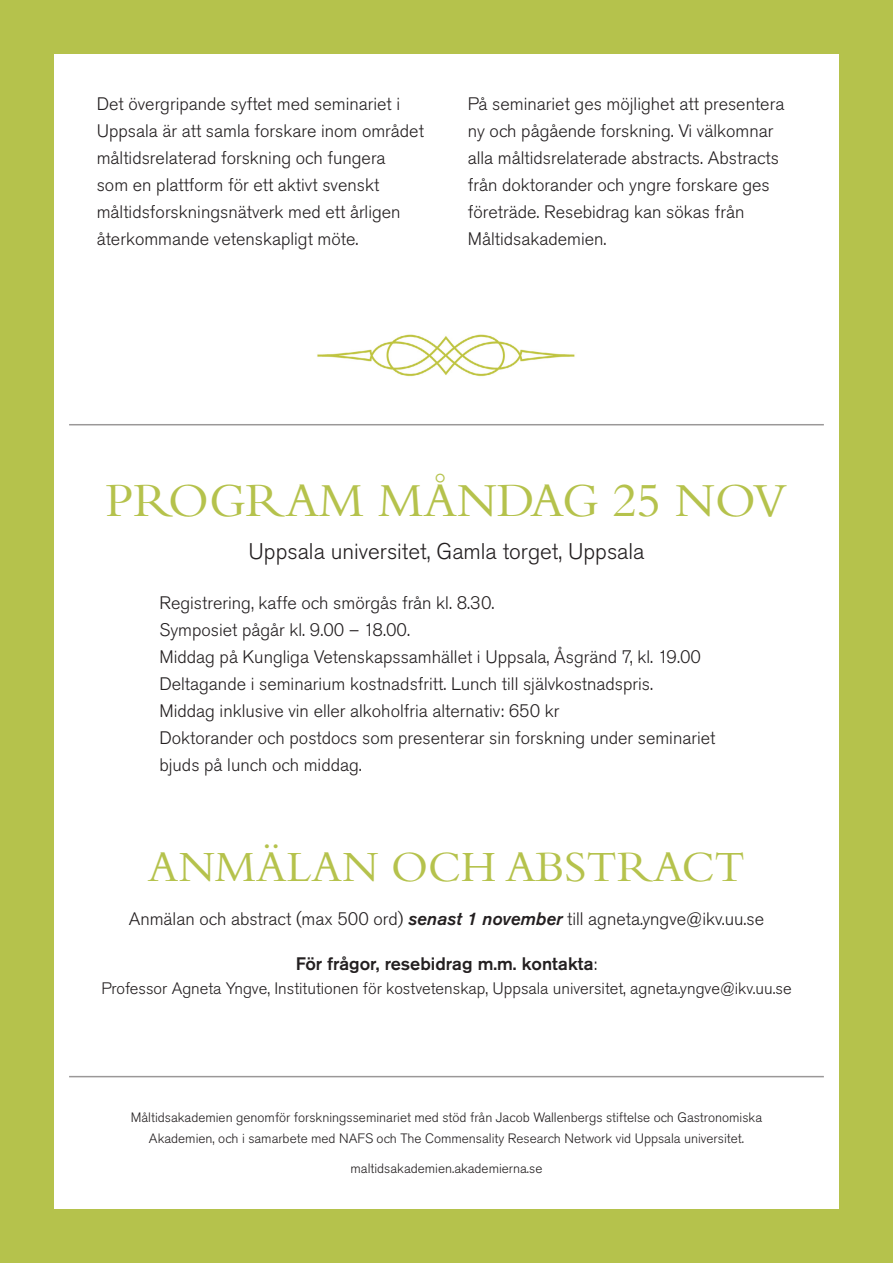
<style>
.page{position:relative;width:893px;height:1263px;background:#b5c24c}
.page>*{position:absolute;margin:0;border:0;box-sizing:border-box;transform-origin:0 0}
.Heading_2{font:49.5px "Bembo Std";color:#b5c24c}
.Heading_2-2{font:45px "Bembo Std";color:#b5c24c}
.Heading_2-3{font:300 22.5px "Akzidenz Grotesk Std";color:#231f20}
.Heading_2-4{font:300 18px/27px "Akzidenz Grotesk Std";color:#231f20}
.Heading_2-5{font:500 18px "Akzidenz Grotesk Std";color:#231f20}
.Heading_2-6{font:300 16.5px "Akzidenz Grotesk Std";color:#231f20}
.Heading_2-7{font:300 13.5px/21px "Akzidenz Grotesk Std";color:#231f20;text-align:center}
.s1{font-weight:500;font-style:italic}
.s2{font-weight:300}
</style>
<div class="page">
<div style="left:54px;top:54px;width:785px;height:1155px;background:#fff"></div>
<img style="left:317px;top:334px;width:258px;height:43px">
<hr style="left:69px;top:424px;width:755px;height:1px;background:#231f20">
<hr style="left:69px;top:1076px;width:755px;height:1px;background:#231f20">
<p class="Heading_2-4" style="left:97px;top:91px;width:329px">Det övergripande syftet med seminariet i Uppsala är att samla forskare inom området måltidsrelaterad forskning och fungera<br>som en plattform för ett aktivt svenskt måltidsforskningsnätverk med ett årligen återkommande vetenskapligt möte.</p>
<p class="Heading_2-4" style="left:468px;top:91px;width:318px">På seminariet ges möjlighet att presentera ny och pågående forskning. Vi välkomnar alla måltidsrelaterade abstracts. Abstracts från doktorander och yngre forskare ges företräde. Resebidrag kan sökas från Måltidsakademien.</p>
<p class="Heading_2" style="left:106px;top:472px;width:683px">PROGRAM MÅNDAG 25 NOV</p>
<p class="Heading_2-3" style="left:248px;top:539px;width:397px">Uppsala universitet, Gamla torget, Uppsala</p>
<p class="Heading_2-4" style="left:159px;top:589px;width:337px">Registrering, kaffe och smörgås från kl. 8.30.</p>
<p class="Heading_2-4" style="left:159px;top:616px;width:252px">Symposiet pågår kl. 9.00 – 18.00.</p>
<p class="Heading_2-4" style="left:159px;top:643px;width:543px">Middag på Kungliga Vetenskapssamhället i Uppsala, Åsgränd 7, kl. 19.00</p>
<p class="Heading_2-4" style="left:159px;top:670px;width:495px">Deltagande i seminarium kostnadsfritt. Lunch till självkostnadspris.</p>
<p class="Heading_2-4" style="left:159px;top:697px;width:402px">Middag inklusive vin eller alkoholfria alternativ: 650 kr</p>
<p class="Heading_2-4" style="left:159px;top:724px;width:557px">Doktorander och postdocs som presenterar sin forskning under seminariet</p>
<p class="Heading_2-4" style="left:159px;top:751px;width:204px">bjuds på lunch och middag.</p>
<p class="Heading_2-2" style="left:148px;top:840px;width:599px">ANMÄLAN OCH ABSTRACT</p>
<p class="Heading_2-4" style="left:129px;top:905px;width:637px">Anmälan och abstract (max 500 ord) <span class="s1">senast 1 november</span> till agneta.yngve@ikv.uu.se</p>
<p class="Heading_2-5" style="left:296px;top:952px;width:303px">För frågor, resebidrag m.m. kontakta<span class="s2">:</span></p>
<p class="Heading_2-6" style="left:101px;top:979px;width:692px">Professor Agneta Yngve, Institutionen för kostvetenskap, Uppsala universitet, agneta.yngve@ikv.uu.se</p>
<p class="Heading_2-7" style="left:131px;top:1107px;width:633px">Måltidsakademien genomför forskningsseminariet med stöd från Jacob Wallenbergs stiftelse och Gastronomiska<br>Akademien, och i samarbete med NAFS och The Commensality Research Network vid Uppsala universitet.</p>
<p class="Heading_2-7" style="left:351px;top:1158px;width:193px">maltidsakademien.akademierna.se</p>
</div>
